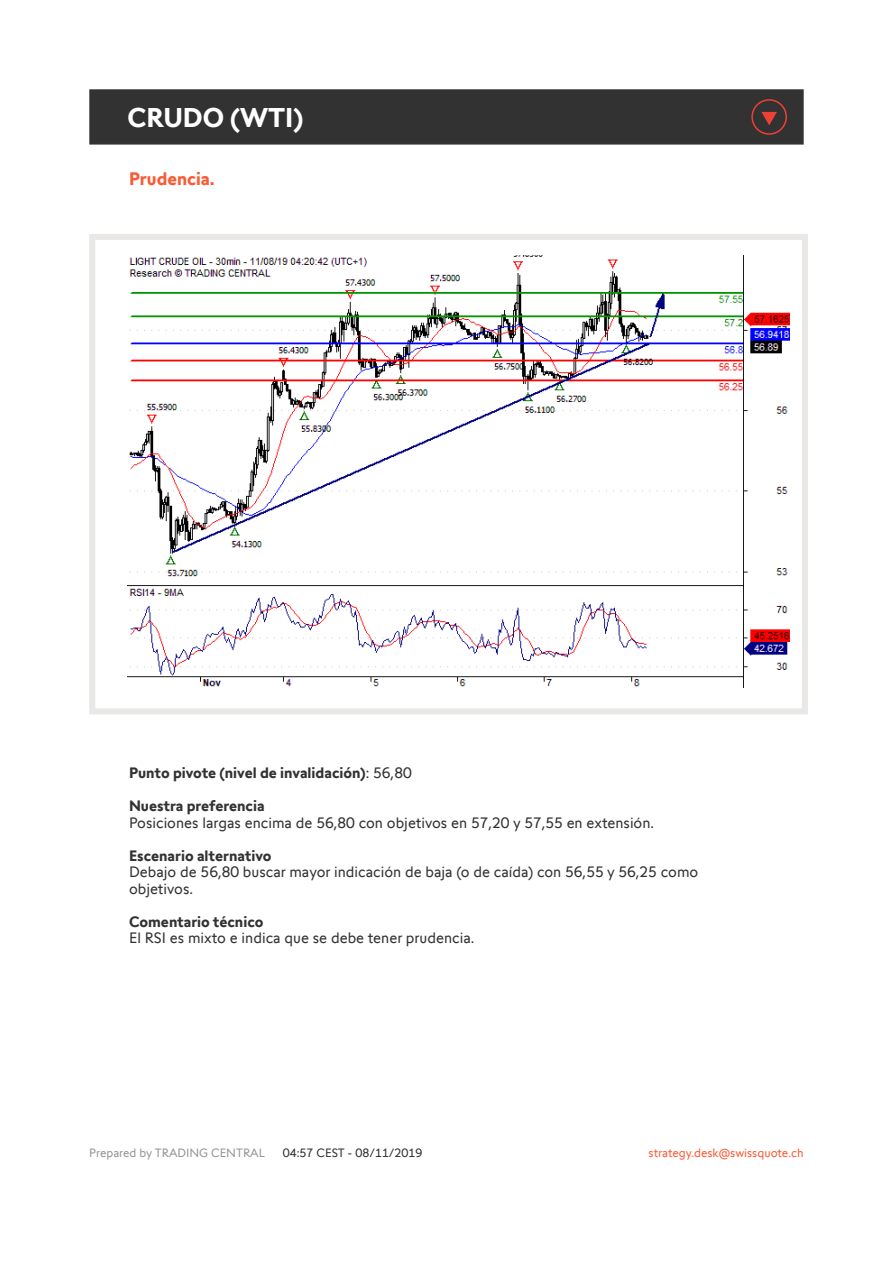
<style>
.page{position:relative;width:893px;height:1263px;background:#fff}
.page>*{position:absolute;margin:0;border:0;box-sizing:border-box;transform-origin:0 0}
.t1{font:700 27px "Swissquote CT";color:#fff}
.t2{font:700 18px "Swissquote CT";color:#fa5b35}
.t3{font:15px/16.5px "Swissquote CT";color:#323232}
.t4{font:700 15px "Swissquote CT";color:#323232}
.t5{font:12px "Swissquote CT";color:#fa5b35}
.t6{font:12px "Swissquote CT";color:#939598}
.t7{font:12px "Swissquote CT";color:#323232}
.s1{font-weight:400}
</style>
<div class="page">
<div style="left:89px;top:234px;width:719px;height:480px;border:6px solid #e9e8e7"></div>
<div style="left:89px;top:89px;width:715px;height:56px;background:#323232;border:2px solid #323232"></div>
<img style="left:128px;top:255px;width:661px;height:432px">
<svg style="left:751px;top:99px;width:36px;height:36px"></svg>
<h1 class="t1" style="left:128px;top:101px;width:177px">CRUDO (WTI)</h1>
<p class="t2" style="left:129px;top:168px;width:87px">Prudencia.</p>
<p class="t4" style="left:129px;top:764px;width:284px">Punto pivote (nivel de invalidación)<span class="s1">: 56,80</span></p>
<p class="t4" style="left:129px;top:797px;width:137px">Nuestra preferencia</p>
<p class="t3" style="left:129px;top:814px;width:527px">Posiciones largas encima de 56,80 con objetivos en 57,20 y 57,55 en extensión.</p>
<p class="t4" style="left:129px;top:846px;width:144px">Escenario alternativo</p>
<p class="t3" style="left:129px;top:864px;width:571px">Debajo de 56,80 buscar mayor indicación de baja (o de caída) con 56,55 y 56,25 como objetivos.</p>
<p class="t4" style="left:129px;top:912px;width:136px">Comentario técnico</p>
<p class="t3" style="left:129px;top:930px;width:347px">El RSI es mixto e indica que se debe tener prudencia.</p>
<p class="t6" style="left:89px;top:1145px;width:177px">Prepared by TRADING CENTRAL</p>
<p class="t7" style="left:283px;top:1145px;width:141px">04:57 CEST - 08/11/2019</p>
<p class="t5" style="left:649px;top:1145px;width:157px">strategy.desk@swissquote.ch</p>
</div>
